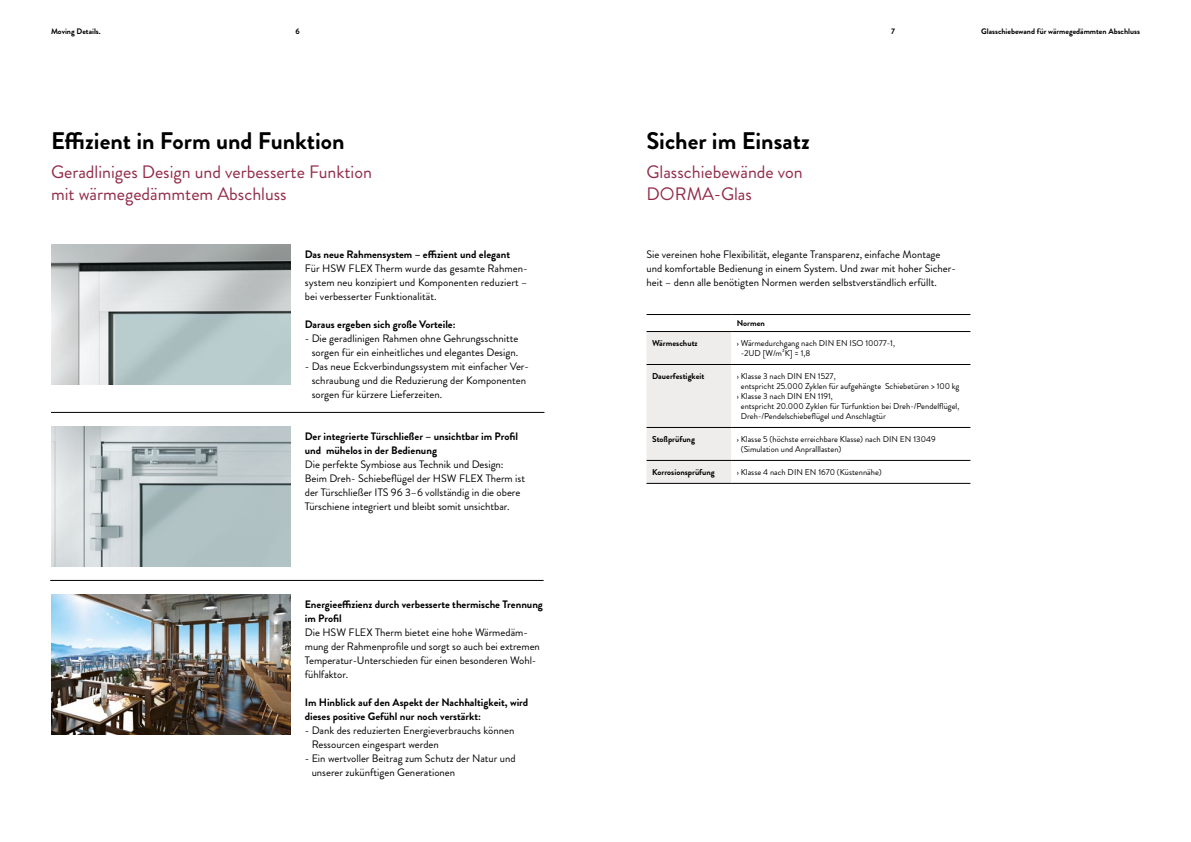
<style>
.page{position:relative;width:1191px;height:842px;background:#fff}
.page>*{position:absolute;margin:0;border:0;box-sizing:border-box;transform-origin:0 0}
.t1{font:700 24px "Brandon Grotesque";color:#000}
.t2{font:18px/21.6px "Brandon Grotesque";color:#922b48}
.t3{font:10.8px/14px "Brandon Grotesque";color:#000}
.t4{font:700 10.8px/14px "Brandon Grotesque";color:#000}
.t5{font:8.5px/10px "Brandon Grotesque";color:#000}
.t6{font:700 8.5px "Brandon Grotesque";color:#000}
.t7{font:700 8px "Brandon Grotesque";color:#000}
</style>
<div class="page">
<img style="left:51px;top:244px;width:240px;height:140px">
<img style="left:51px;top:426px;width:240px;height:140px">
<img style="left:51px;top:594px;width:240px;height:140px">
<hr style="left:51px;top:412px;width:493px;height:1px;background:#000">
<hr style="left:50px;top:580px;width:493px;height:1px;background:#000">
<div style="left:646px;top:332px;width:85px;height:151px;background:#efecec"></div>
<hr style="left:646px;top:364px;width:85px;height:1px;background:#000">
<hr style="left:731px;top:364px;width:239px;height:1px;background:#000">
<hr style="left:646px;top:427px;width:85px;height:1px;background:#000">
<hr style="left:731px;top:427px;width:239px;height:1px;background:#000">
<hr style="left:646px;top:460px;width:85px;height:1px;background:#000">
<hr style="left:731px;top:460px;width:239px;height:1px;background:#000">
<hr style="left:646px;top:483px;width:85px;height:1px;background:#000">
<hr style="left:646px;top:314px;width:85px;height:1px;background:#000">
<hr style="left:731px;top:314px;width:239px;height:1px;background:#000">
<hr style="left:646px;top:331px;width:85px;height:1px;background:#000">
<hr style="left:731px;top:331px;width:239px;height:1px;background:#000">
<hr style="left:731px;top:483px;width:239px;height:1px;background:#000">
<p class="t7" style="left:51px;top:26px;width:51px">Moving Details.</p>
<p class="t7" style="left:295px;top:26px;width:6px">6</p>
<p class="t7" style="left:891px;top:26px;width:5px">7</p>
<p class="t7" style="left:981px;top:26px;width:160px">Glasschiebewand für wärmegedämmten Abschluss</p>
<h1 class="t1" style="left:51px;top:124px;width:295px">Effizient in Form und Funktion</h1>
<h2 class="t2" style="left:51px;top:161px;width:322px">Geradliniges Design und verbesserte Funktion mit wärmegedämmtem Abschluss</h2>
<p class="t4" style="left:305px;top:248px;width:207px">Das neue Rahmensystem – effizient und elegant</p>
<p class="t3" style="left:305px;top:262px;width:224px;text-align:justify">Für HSW FLEX Therm wurde das gesamte Rahmen&shy;system neu konzipiert und Komponenten reduziert – bei verbesserter Funktionalität.</p>
<p class="t4" style="left:305px;top:318px;width:152px">Daraus ergeben sich große Vorteile:</p>
<p class="t3" style="left:305px;top:332px;width:215px;text-align:right">- Die geradlinigen Rahmen ohne Gehrungsschnitte sorgen für ein einheitliches und elegantes Design.</p>
<p class="t3" style="left:312px;top:360px;width:219px;text-indent:-7px">- Das neue Eckverbindungssystem mit einfacher Ver&shy;schraubung und die Reduzierung der Komponenten sorgen für kürzere Lieferzeiten.</p>
<p class="t4" style="left:305px;top:430px;width:215px">Der integrierte Türschließer – unsichtbar im Profil und mühelos in der Bedienung</p>
<p class="t3" style="left:305px;top:458px;width:222px">Die perfekte Symbiose aus Technik und Design:<br>Beim Dreh- Schiebeflügel der HSW FLEX Therm ist der Türschließer ITS 96 3–6 vollständig in die obere Türschiene integriert und bleibt somit unsichtbar.</p>
<p class="t4" style="left:305px;top:598px;width:240px">Energieeffizienz durch verbesserte thermische Trennung im Profil</p>
<p class="t3" style="left:305px;top:626px;width:237px">Die HSW FLEX Therm bietet eine hohe Wärmedäm&shy;mung der Rahmenprofile und sorgt so auch bei extremen Temperatur-Unterschieden für einen besonderen Wohl&shy;fühlfaktor.</p>
<p class="t4" style="left:305px;top:696px;width:225px">Im Hinblick auf den Aspekt der Nachhaltigkeit, wird dieses positive Gefühl nur noch verstärkt:</p>
<p class="t3" style="left:312px;top:724px;width:204px;text-indent:-7px">- Dank des reduzierten Energieverbrauchs können<br>Ressourcen eingespart werden</p>
<p class="t3" style="left:312px;top:752px;width:205px;text-indent:-7px">- Ein wertvoller Beitrag zum Schutz der Natur und unserer zukünftigen Generationen</p>
<h1 class="t1" style="left:646px;top:124px;width:165px">Sicher im Einsatz</h1>
<h2 class="t2" style="left:646px;top:161px;width:158px">Glasschiebewände von<br>DORMA-Glas</h2>
<p class="t3" style="left:646px;top:248px;width:311px">Sie vereinen hohe Flexibilität, elegante Transparenz, einfache Montage und komfortable Bedienung in einem System. Und zwar mit hoher Sicher&shy;heit – denn alle benötigten Normen werden selbstverständlich erfüllt.</p>
<p class="t6" style="left:737px;top:317px;width:30px">Normen</p>
<p class="t6" style="left:652px;top:337px;width:47px">Wärmeschutz</p>
<p class="t5" style="left:741px;top:338px;width:156px;text-indent:-4px">› Wärmedurchgang nach DIN EN ISO 10077-1, -2UD [W/m²K] = 1,8</p>
<p class="t6" style="left:652px;top:370px;width:54px">Dauerfestigkeit</p>
<p class="t5" style="left:737px;top:371px;width:100px">› Klasse 3 nach DIN EN 1527,</p>
<p class="t5" style="left:741px;top:381px;width:220px">entspricht 25.000 Zyklen für aufgehängte Schiebetüren &gt; 100 kg</p>
<p class="t5" style="left:737px;top:391px;width:97px">› Klasse 3 nach DIN EN 1191,</p>
<p class="t5" style="left:741px;top:401px;width:220px">entspricht 20.000 Zyklen für Türfunktion bei Dreh-/Pendelflügel,</p>
<p class="t5" style="left:741px;top:411px;width:147px">Dreh-/Pendelschiebeflügel und Anschlagtür</p>
<p class="t6" style="left:652px;top:433px;width:44px">Stoßprüfung</p>
<p class="t5" style="left:741px;top:434px;width:196px;text-indent:-4px">› Klasse 5 (höchste erreichbare Klasse) nach DIN EN 13049 (Simulation und Anpralllasten)</p>
<p class="t6" style="left:652px;top:466px;width:64px">Korrosionsprüfung</p>
<p class="t5" style="left:737px;top:467px;width:146px">› Klasse 4 nach DIN EN 1670 (Küstennähe)</p>
</div>
